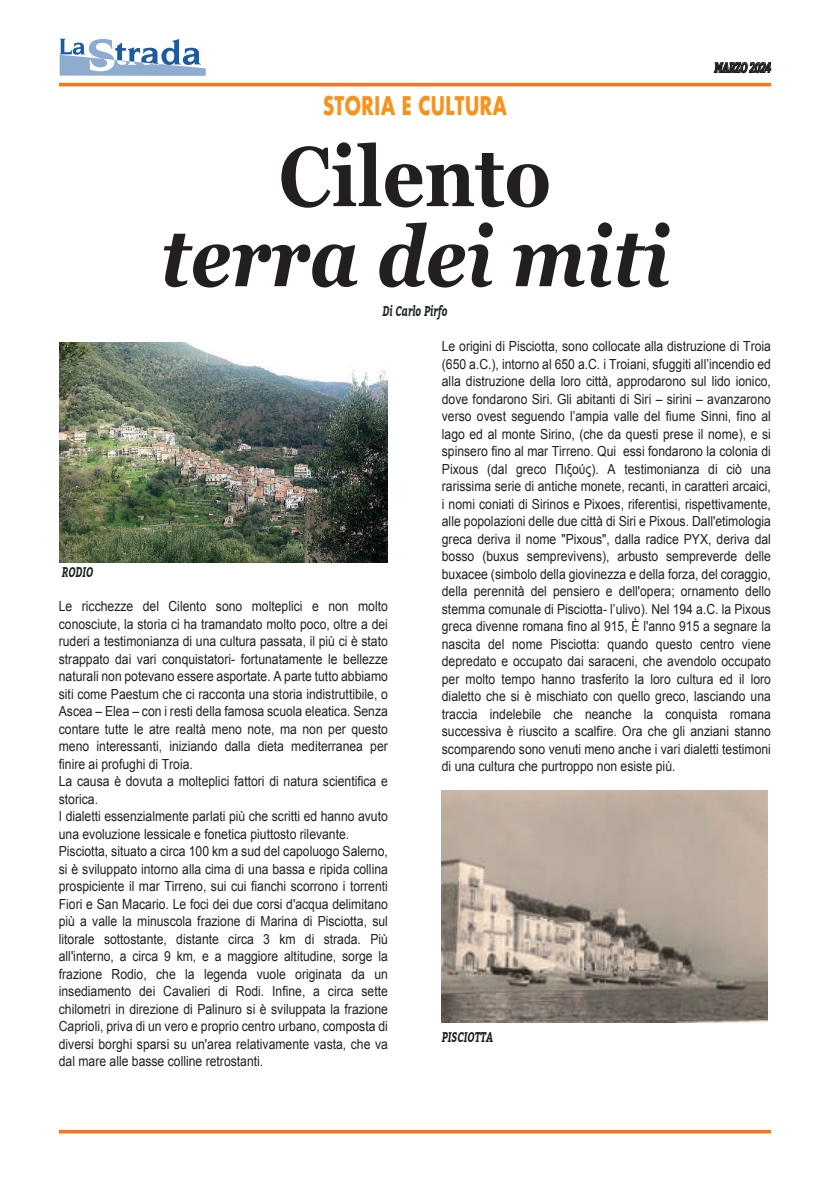
<style>
.page{position:relative;width:830px;height:1184px;background:#fff}
.page>*{position:absolute;margin:0;border:0;box-sizing:border-box;transform-origin:0 0}
.t1{font:italic 700 84.38px "Georgia";color:#231f20;scale:.87 1}
.t2{font:700 84.38px "Georgia";color:#231f20;scale:.87 1}
.t3{font:700 25px "Futura";color:#f7931d;scale:.73 1}
.t4{font:italic 700 14px "Bitter";color:#1a211f;scale:.7 1}
.t5{font:italic 700 14px "Bitter";letter-spacing:-.045em;color:#1a211f;scale:.7 1}
.t6{font:13.88px/17.5px "Arial";color:#231f20;scale:.88 1}
</style>
<div class="page">
<hr style="left:59px;top:83px;width:711px;height:3px;background:#f47721">
<svg style="left:60px;top:39px;width:146px;height:37px"></svg>
<svg style="left:59px;top:1129px;width:711px;height:4px;background:#f69552"></svg>
<svg style="left:713px;top:62px;width:57px;height:11px"></svg>
<img style="left:60px;top:343px;width:328px;height:219px">
<img style="left:441px;top:790px;width:325px;height:232px">
<h2 class="t3" style="left:322px;top:88px;width:254px">STORIA E CULTURA</h2>
<h1 class="t2" style="left:279px;top:113px;width:314px">Cilento</h1>
<h1 class="t1" style="left:160px;top:194px;width:587px">terra dei miti</h1>
<p class="t4" style="left:382px;top:303px;width:94px">Di Carlo Pirfo</p>
<p class="t5" style="left:714px;top:59px;width:83px">MARZO 2024</p>
<p class="t4" style="left:62px;top:563px;width:47px">RODIO</p>
<p class="t6" style="left:59px;top:597px;width:375px">Le ricchezze del Cilento sono molteplici e non molto conosciute, la storia ci ha tramandato molto poco, oltre a dei ruderi a testimonianza di una cultura passata, il più ci è stato strappato dai vari conquistatori- fortunatamente le bellezze naturali non potevano essere asportate. A parte tutto abbiamo siti come Paestum che ci racconta una storia indistruttibile, o Ascea – Elea – con i resti della famosa scuola eleatica. Senza contare tutte le atre realtà meno note, ma non per questo meno interessanti, iniziando dalla dieta mediterranea per finire ai profughi di Troia.<br>La causa è dovuta a molteplici fattori di natura scientifica e storica.<br>I dialetti essenzialmente parlati più che scritti ed hanno avuto una evoluzione lessicale e fonetica piuttosto rilevante.<br>Pisciotta, situato a circa 100 km a sud del capoluogo Salerno, si è sviluppato intorno alla cima di una bassa e ripida collina prospiciente il mar Tirreno, sui cui fianchi scorrono i torrenti Fiori e San Macario. Le foci dei due corsi d'acqua delimitano più a valle la minuscola frazione di Marina di Pisciotta, sul litorale sottostante, distante circa 3 km di strada. Più all'interno, a circa 9 km, e a maggiore altitudine, sorge la frazione Rodio, che la legenda vuole originata da un insediamento dei Cavalieri di Rodi. Infine, a circa sette chilometri in direzione di Palinuro si è sviluppata la frazione Caprioli, priva di un vero e proprio centro urbano, composta di diversi borghi sparsi su un'area relativamente vasta, che va dal mare alle basse colline retrostanti.</p>
<p class="t6" style="left:441px;top:337px;width:375px;text-align:justify">Le origini di Pisciotta, sono collocate alla distruzione di Troia (650 a.C.), intorno al 650 a.C. i Troiani, sfuggiti all’incendio ed alla distruzione della loro città, approdarono sul lido ionico, dove fondarono Siri. Gli abitanti di Siri – sirini – avanzarono verso ovest seguendo l’ampia valle del fiume Sinni, fino al lago ed al monte Sirino, (che da questi prese il nome), e si spinsero fino al mar Tirreno. Qui essi fondarono la colonia di Pixous (dal greco Πιξούς). A testimonianza di ciò una rarissima serie di antiche monete, recanti, in caratteri arcaici, i nomi coniati di Sirinos e Pixoes, riferentisi, rispettivamente, alle popolazioni delle due città di Siri e Pixous. Dall'etimologia greca deriva il nome "Pixous", dalla radice PYX, deriva dal bosso (buxus semprevivens), arbusto sempreverde delle buxacee (simbolo della giovinezza e della forza, del coraggio, della perennità del pensiero e dell'opera; ornamento dello stemma comunale di Pisciotta- l’ulivo). Nel 194 a.C. la Pixous greca divenne romana fino al 915, È l'anno 915 a segnare la nascita del nome Pisciotta: quando questo centro viene depredato e occupato dai saraceni, che avendolo occupato per molto tempo hanno trasferito la loro cultura ed il loro dialetto che si è mischiato con quello greco, lasciando una traccia indelebile che neanche la conquista romana successiva è riuscito a scalfire. Ora che gli anziani stanno scomparendo sono venuti meno anche i vari dialetti testimoni di una cultura che purtroppo non esiste più.</p>
<p class="t4" style="left:441px;top:1028px;width:75px">PISCIOTTA</p>
</div>
